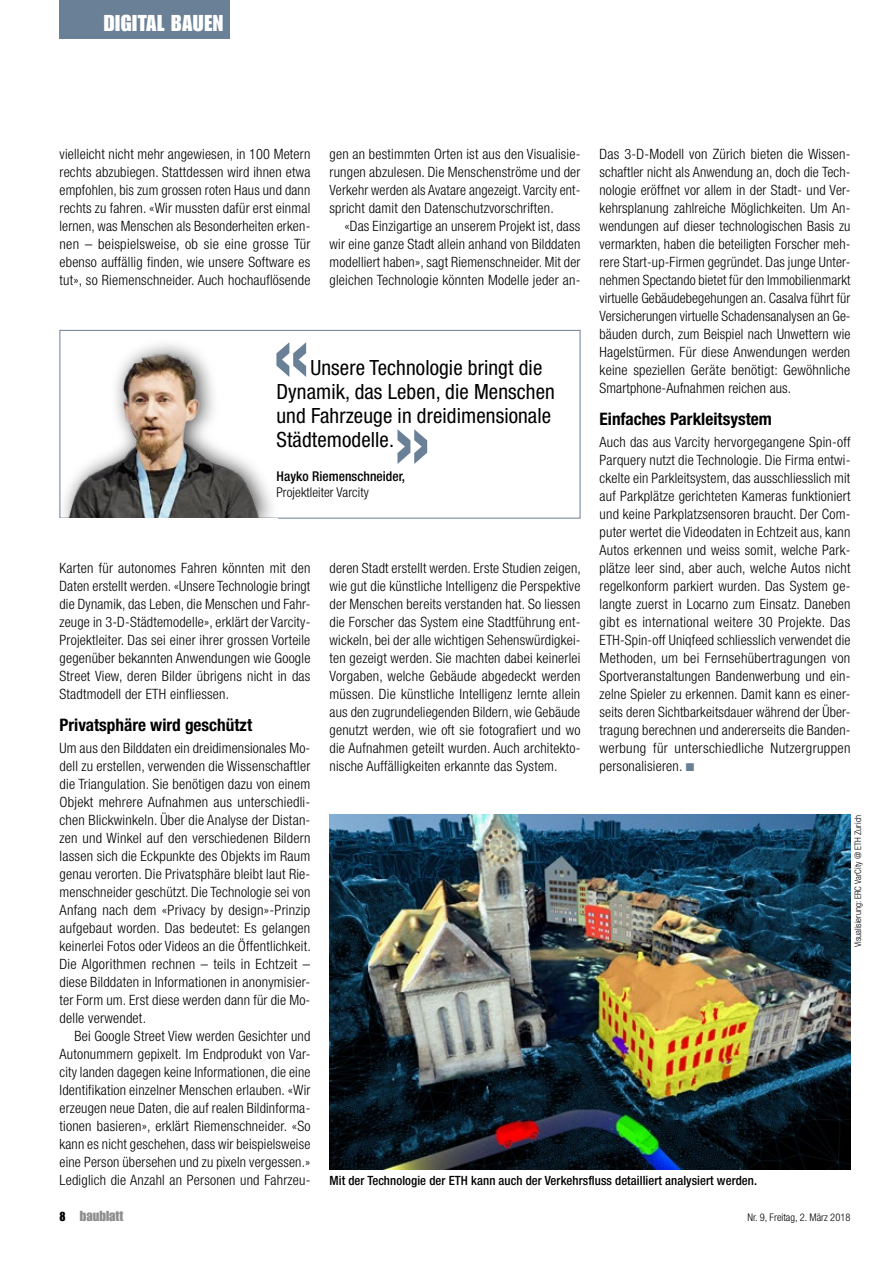
<style>
.page{position:relative;width:893px;height:1263px;background:#fff}
.page>*{position:absolute;margin:0;border:0;box-sizing:border-box;transform-origin:0 0}
.t1{font:22.5px "Impact LT Std";letter-spacing:.025em;color:#fff}
.t2{font:condensed 21px/24px "Helvetica Neue LT Pro";letter-spacing:.005em;color:#000}
.t3{font:700 condensed 17.25px "Helvetica Neue LT Pro";color:#000}
.t4{font:300 condensed 14.25px/18px "Helvetica Neue LT Pro";letter-spacing:.015em;color:#000;text-align:justify}
.t5{font:14.25px "Impact LT Std";color:#8f8f8f}
.t6{font:500 condensed 13.5px "Helvetica Neue LT Pro";letter-spacing:.005em;color:#000}
.t7{font:300 condensed 13.5px "Helvetica Neue LT Pro";letter-spacing:.005em;color:#000}
.t8{font:500 condensed 12.75px "Helvetica Neue LT Pro";letter-spacing:.005em;color:#000}
.t9{font:300 condensed 10.5px "Helvetica Neue LT Pro";color:#000}
.t10{font:300 condensed 9px "Helvetica Neue LT Pro";color:#000}
.s1{color:#698097}
.s2{font-size:12.75px;color:#000}
</style>
<div class="page">
<div style="left:60px;top:0;width:170px;height:38px;background:#698097"></div>
<img style="left:330px;top:815px;width:520px;height:354px">
<svg style="left:279px;top:342px;width:27px;height:35px"></svg>
<svg style="left:397px;top:429px;width:30px;height:35px"></svg>
<div style="left:60px;top:330px;width:520px;height:188px;border:1px solid #698097"></div>
<div style="left:56px;top:336px;width:223px;height:200px;background:#000;opacity:.7"></div>
<img style="left:64px;top:339px;width:195px;height:179px">
<div style="left:60px;top:518px;width:218px;height:19px;background:#fff"></div>
<h1 class="t1" style="left:104px;top:10px;width:121px">DIGITAL BAUEN</h1>
<p class="t4" style="left:330px;top:145px;width:252px">gen an bestimmten Orten ist aus den Visualisie&shy;rungen abzulesen. Die Menschenströme und der Verkehr werden als Avatare angezeigt. Varcity ent&shy;spricht damit den Datenschutzvorschriften.</p>
<p class="t4" style="left:330px;top:217px;width:252px;text-indent:15px">«Das Einzigartige an unserem Projekt ist, dass wir eine ganze Stadt allein anhand von Bilddaten modelliert haben», sagt Riemenschneider. Mit der gleichen Technologie könnten Modelle jeder an-</p>
<p class="t4" style="left:600px;top:145px;width:253px">Das 3-D-Modell von Zürich bieten die Wissen&shy;schaftler nicht als Anwendung an, doch die Tech&shy;nologie eröffnet vor allem in der Stadt- und Ver&shy;kehrsplanung zahlreiche Möglichkeiten. Um An&shy;wendungen auf dieser technologischen Basis zu vermarkten, haben die beteiligten Forscher meh&shy;rere Start-up-Firmen gegründet. Das junge Unter&shy;nehmen Spectando bietet für den Immobilienmarkt virtuelle Gebäudebegehungen an. Casalva führt für Versicherungen virtuelle Schadensanalysen an Ge&shy;bäuden durch, zum Beispiel nach Unwettern wie Hagelstürmen. Für diese Anwendungen werden keine speziellen Geräte benötigt: Gewöhnliche Smartphone-Aufnahmen reichen aus.</p>
<p class="t3" style="left:600px;top:409px;width:174px">Einfaches Parkleitsystem</p>
<p class="t4" style="left:600px;top:433px;width:252px">Auch das aus Varcity hervorgegangene Spin-off Parquery nutzt die Technologie. Die Firma entwi&shy;ckelte ein Parkleitsystem, das ausschliesslich mit auf Parkplätze gerichteten Kameras funktioniert und keine Parkplatzsensoren braucht. Der Com&shy;puter wertet die Videodaten in Echtzeit aus, kann Autos erkennen und weiss somit, welche Park&shy;plätze leer sind, aber auch, welche Autos nicht regelkonform parkiert wurden. Das System ge&shy;langte zuerst in Locarno zum Einsatz. Daneben gibt es international weitere 30 Projekte. Das ETH-Spin-off Uniqfeed schliesslich verwendet die Methoden, um bei Fernsehübertragungen von Sportveranstaltungen Bandenwerbung und ein&shy;zelne Spieler zu erkennen. Damit kann es einer&shy;seits deren Sichtbarkeitsdauer während der Über&shy;tragung berechnen und andererseits die Banden&shy;werbung für unterschiedliche Nutzergruppen personalisieren. <span class="s1">■</span></p>
<p class="t4" style="left:60px;top:145px;width:252px">vielleicht nicht mehr angewiesen, in 100 Metern rechts abzubiegen. Stattdessen wird ihnen etwa empfohlen, bis zum grossen roten Haus und dann rechts zu fahren. «Wir mussten dafür erst einmal lernen, was Menschen als Besonderheiten erken&shy;nen – beispielsweise, ob sie eine grosse Tür ebenso auffällig finden, wie unsere Software es tut», so Riemenschneider. Auch hochauflösende</p>
<h2 class="t2" style="left:276px;top:356px;width:280px;text-indent:34px">Unsere Technologie bringt die<br>Dynamik, das Leben, die Menschen und Fahrzeuge in dreidimensionale<br>Städtemodelle.</h2>
<p class="t6" style="left:276px;top:468px;width:130px">Hayko Riemenschneider,</p>
<p class="t7" style="left:276px;top:485px;width:94px">Projektleiter Varcity</p>
<p class="t4" style="left:330px;top:559px;width:253px">deren Stadt erstellt werden. Erste Studien zeigen, wie gut die künstliche Intelligenz die Perspektive der Menschen bereits verstanden hat. So liessen die Forscher das System eine Stadtführung ent&shy;wickeln, bei der alle wichtigen Sehenswürdigkei&shy;ten gezeigt werden. Sie machten dabei keinerlei Vorgaben, welche Gebäude abgedeckt werden müssen. Die künstliche Intelligenz lernte allein aus den zugrundeliegenden Bildern, wie Gebäude genutzt werden, wie oft sie fotografiert und wo die Aufnahmen geteilt wurden. Auch architekto&shy;nische Auffälligkeiten erkannte das System.</p>
<p class="t4" style="left:60px;top:559px;width:252px">Karten für autonomes Fahren könnten mit den Daten erstellt werden. «Unsere Technologie bringt die Dynamik, das Leben, die Menschen und Fahr&shy;zeuge in 3-D-Städtemodelle», erklärt der Varcity-Projektleiter. Das sei einer ihrer grossen Vorteile gegenüber bekannten Anwendungen wie Google Street View, deren Bilder übrigens nicht in das Stadtmodell der ETH einfliessen.</p>
<p class="t3" style="left:60px;top:715px;width:194px">Privatsphäre wird geschützt</p>
<p class="t4" style="left:60px;top:739px;width:253px">Um aus den Bilddaten ein dreidimensionales Mo&shy;dell zu erstellen, verwenden die Wissenschaftler die Triangulation. Sie benötigen dazu von einem Objekt mehrere Aufnahmen aus unterschiedli&shy;chen Blickwinkeln. Über die Analyse der Distan&shy;zen und Winkel auf den verschiedenen Bildern lassen sich die Eckpunkte des Objekts im Raum genau verorten. Die Privatsphäre bleibt laut Rie&shy;menschneider geschützt. Die Technologie sei von Anfang nach dem «Privacy by design»-Prinzip aufgebaut worden. Das bedeutet: Es gelangen keinerlei Fotos oder Videos an die Öffentlichkeit.<br>Die Algorithmen rechnen – teils in Echtzeit – diese Bilddaten in Informationen in anonymisier&shy;ter Form um. Erst diese werden dann für die Mo&shy;delle verwendet.</p>
<p class="t4" style="left:60px;top:1027px;width:253px;text-indent:15px">Bei Google Street View werden Gesichter und Autonummern gepixelt. Im Endprodukt von Var&shy;city landen dagegen keine Informationen, die eine Identifikation einzelner Menschen erlauben. «Wir erzeugen neue Daten, die auf realen Bildinforma&shy;tionen basieren», erklärt Riemenschneider. «So kann es nicht geschehen, dass wir beispielsweise eine Person übersehen und zu pixeln vergessen.» Lediglich die Anzahl an Personen und Fahrzeu-</p>
<p class="t10" style="left:853px;top:947px;width:134px;rotate:-90deg">Visualisierung: ERC VarCity @ ETH Zurich</p>
<p class="t8" style="left:330px;top:1173px;width:429px">Mit der Technologie der ETH kann auch der Verkehrsfluss detailliert analysiert werden.</p>
<p class="t5" style="left:60px;top:1208px;width:65px"><span class="s2">8</span> baublatt</p>
<p class="t9" style="left:747px;top:1211px;width:104px">Nr. 9, Freitag, 2. März 2018</p>
</div>
